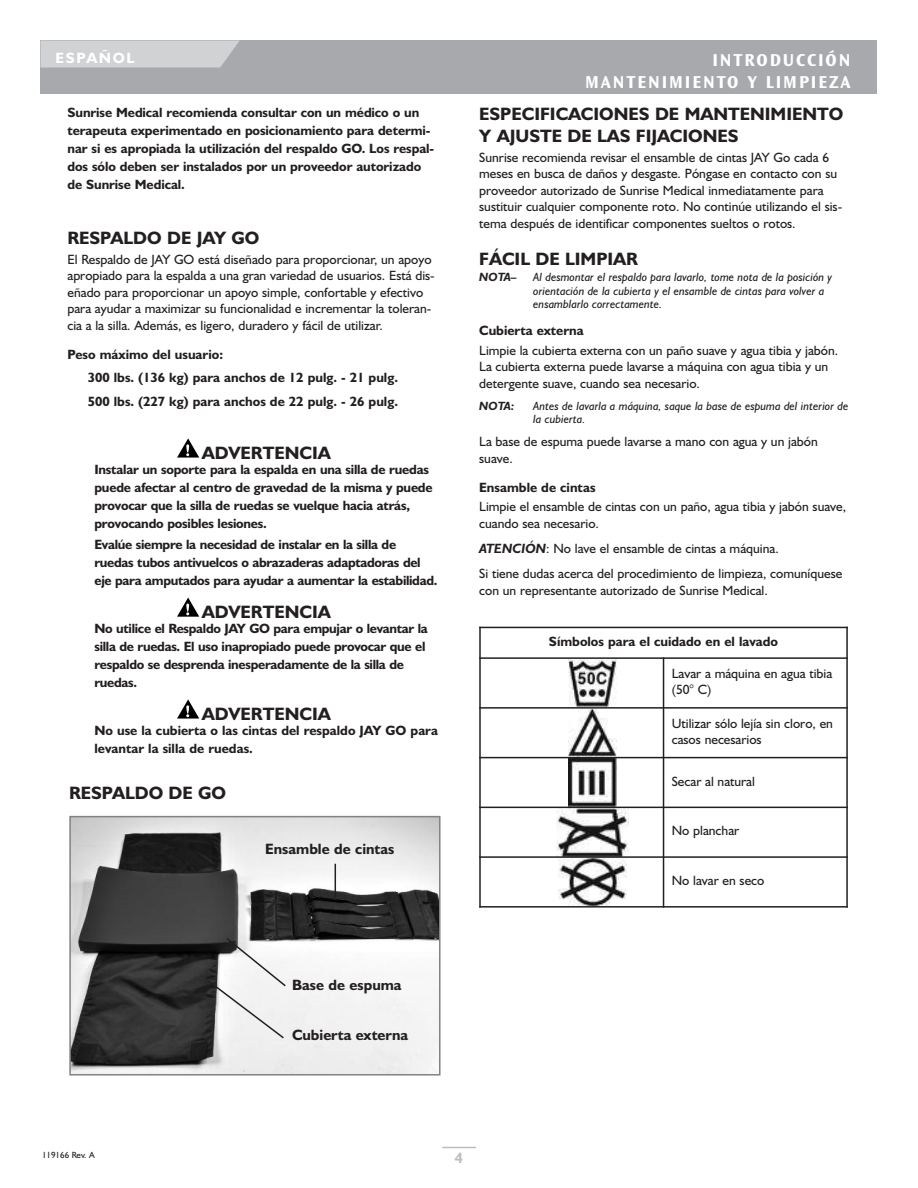
<style>
.page{position:relative;width:918px;height:1188px;background:#fff}
.page>*{position:absolute;margin:0;border:0;box-sizing:border-box;transform-origin:0 0}
.t1{font:700 18px/21.6px "Humanist 521 BT";color:#231f20}
.t2{font:18px/21.6px "Ocean Sans MM.648.wt.475.wd";letter-spacing:.105em;color:#fff;text-align:right}
.t3{font:700 15px "Humanist 521 BT";color:#231f20}
.t4{font:700 15px "Humanist 521 BT";letter-spacing:.11em;color:#fff}
.t5{font:700 15px "Humanist 521 BT";color:#bcbdc0}
.t6{font:13.5px/16.5px "Humanist 521 BT";color:#231f20}
.t7{font:700 13.5px/18px "Humanist 521 BT";letter-spacing:-.015em;color:#231f20}
.t8{font:italic 12px/13.5px "Humanist 521 BT";color:#231f20}
.t9{font:italic 700 12px "Humanist 521 BT";color:#231f20}
.t10{font:9px "Humanist 521 BT";color:#231f20}
.s1{font-weight:700;font-style:italic}
</style>
<div class="page">
<div style="left:40px;top:40px;width:838px;height:54px;background:#a8a9ad"></div>
<svg style="left:40px;top:40px;width:200px;height:28px;background:#cdced0"></svg>
<hr style="left:442px;top:1147px;width:34px;height:1px;background:#bcbdc0">
<svg style="left:177px;top:699px;width:22px;height:20px"></svg>
<svg style="left:177px;top:598px;width:22px;height:19px"></svg>
<svg style="left:177px;top:438px;width:22px;height:20px"></svg>
<img style="left:568px;top:659px;width:49px;height:48px">
<img style="left:568px;top:709px;width:49px;height:48px">
<svg style="left:481px;top:758px;width:182px;height:49px"></svg>
<img style="left:557px;top:808px;width:71px;height:48px">
<img style="left:559px;top:858px;width:67px;height:48px">
<hr style="left:479px;top:627px;width:2px;height:281px;background:#231f20">
<hr style="left:663px;top:657px;width:1px;height:251px;background:#231f20">
<hr style="left:846px;top:627px;width:2px;height:281px;background:#231f20">
<hr style="left:479px;top:627px;width:369px;height:1px;background:#231f20">
<hr style="left:479px;top:657px;width:369px;height:2px;background:#231f20">
<hr style="left:479px;top:707px;width:369px;height:2px;background:#231f20">
<hr style="left:479px;top:757px;width:369px;height:1px;background:#231f20">
<hr style="left:479px;top:807px;width:369px;height:1px;background:#231f20">
<hr style="left:479px;top:856px;width:369px;height:2px;background:#231f20">
<hr style="left:479px;top:906px;width:369px;height:2px;background:#231f20">
<img style="left:72px;top:819px;width:366px;height:254px">
<div style="left:69px;top:816px;width:372px;height:260px;border:2px solid #808285"></div>
<hr style="left:335px;top:864px;width:1px;height:36px;background:#231f20">
<svg style="left:207px;top:936px;width:80px;height:104px"></svg>
<p class="t4" style="left:56px;top:52px;width:81px">ESPAÑOL</p>
<h1 class="t2" style="left:585px;top:50px;width:267px">INTRODUCCIÓN<br>MANTENIMIENTO Y LIMPIEZA</h1>
<p class="t7" style="left:67px;top:105px;width:368px">Sunrise Medical recomienda consultar con un médico o un terapeuta experimentado en posicionamiento para determi&shy;nar si es apropiada la utilización del respaldo GO. Los respal&shy;dos sólo deben ser instalados por un proveedor autorizado de Sunrise Medical.</p>
<h1 class="t1" style="left:479px;top:105px;width:366px">ESPECIFICACIONES DE MANTENIMIENTO<br>Y AJUSTE DE LAS FIJACIONES</h1>
<p class="t6" style="left:479px;top:150px;width:365px">Sunrise recomienda revisar el ensamble de cintas JAY Go cada 6 meses en busca de daños y desgaste. Póngase en contacto con su proveedor autorizado de Sunrise Medical inmediatamente para sustituir cualquier componente roto. No continúe utilizando el sis&shy;tema después de identificar componentes sueltos o rotos.</p>
<h1 class="t1" style="left:479px;top:250px;width:160px">FÁCIL DE LIMPIAR</h1>
<p class="t9" style="left:479px;top:273px;width:39px">NOTA–</p>
<p class="t8" style="left:533px;top:272px;width:301px">Al desmontar el respaldo para lavarlo, tome nota de la posición y orientación de la cubierta y el ensamble de cintas para volver a ensamblarlo correctamente.</p>
<p class="t7" style="left:479px;top:323px;width:106px">Cubierta externa</p>
<p class="t6" style="left:479px;top:343px;width:361px">Limpie la cubierta externa con un paño suave y agua tibia y jabón.<br>La cubierta externa puede lavarse a máquina con agua tibia y un detergente suave, cuando sea necesario.</p>
<p class="t9" style="left:479px;top:402px;width:37px">NOTA:</p>
<p class="t8" style="left:533px;top:400px;width:317px">Antes de lavarla a máquina, saque la base de espuma del interior de la cubierta.</p>
<p class="t6" style="left:479px;top:435px;width:340px">La base de espuma puede lavarse a mano con agua y un jabón suave.</p>
<p class="t7" style="left:479px;top:480px;width:118px">Ensamble de cintas</p>
<p class="t6" style="left:479px;top:500px;width:369px">Limpie el ensamble de cintas con un paño, agua tibia y jabón suave, cuando sea necesario.</p>
<p class="t6" style="left:479px;top:537px;width:365px;line-height:25.2px"><span class="s1">ATENCIÓN</span>: No lave el ensamble de cintas a máquina.<br>Si tiene dudas acerca del procedimiento de limpieza, comuníquese</p>
<p class="t6" style="left:479px;top:583px;width:290px">con un representante autorizado de Sunrise Medical.</p>
<h1 class="t1" style="left:68px;top:229px;width:193px">RESPALDO DE JAY GO</h1>
<p class="t6" style="left:68px;top:253px;width:369px">El Respaldo de JAY GO está diseñado para proporcionar, un apoyo apropiado para la espalda a una gran variedad de usuarios. Está dis&shy;eñado para proporcionar un apoyo simple, confortable y efectivo para ayudar a maximizar su funcionalidad e incrementar la toleran&shy;cia a la silla. Además, es ligero, duradero y fácil de utilizar.</p>
<p class="t7" style="left:88px;top:344px;width:312px;line-height:23.4px;text-indent:-20px">Peso máximo del usuario:<br>300 lbs. (136 kg) para anchos de 12 pulg. - 21 pulg.<br>500 lbs. (227 kg) para anchos de 22 pulg. - 26 pulg.</p>
<h1 class="t1" style="left:202px;top:444px;width:130px">ADVERTENCIA</h1>
<p class="t7" style="left:94px;top:461px;width:340px">Instalar un soporte para la espalda en una silla de ruedas puede afectar al centro de gravedad de la misma y puede provocar que la silla de ruedas se vuelque hacia atrás, provocando posibles lesiones.</p>
<p class="t7" style="left:94px;top:537px;width:345px">Evalúe siempre la necesidad de instalar en la silla de ruedas tubos antivuelcos o abrazaderas adaptadoras del eje para amputados para ayudar a aumentar la estabilidad.</p>
<h1 class="t1" style="left:202px;top:603px;width:130px">ADVERTENCIA</h1>
<p class="t7" style="left:94px;top:621px;width:335px">No utilice el Respaldo JAY GO para empujar o levantar la silla de ruedas. El uso inapropiado puede provocar que el respaldo se desprenda inesperadamente de la silla de ruedas.</p>
<h1 class="t1" style="left:202px;top:705px;width:130px">ADVERTENCIA</h1>
<p class="t7" style="left:94px;top:722px;width:345px">No use la cubierta o las cintas del respaldo JAY GO para levantar la silla de ruedas.</p>
<p class="t7" style="left:549px;top:634px;width:231px">Símbolos para el cuidado en el lavado</p>
<p class="t6" style="left:672px;top:666px;width:162px">Lavar a máquina en agua tibia (50° C)</p>
<p class="t6" style="left:672px;top:716px;width:163px">Utilizar sólo lejía sin cloro, en casos necesarios</p>
<p class="t6" style="left:672px;top:774px;width:85px">Secar al natural</p>
<h1 class="t1" style="left:69px;top:784px;width:159px">RESPALDO DE GO</h1>
<p class="t3" style="left:265px;top:844px;width:131px">Ensamble de cintas</p>
<p class="t3" style="left:292px;top:980px;width:111px">Base de espuma</p>
<p class="t3" style="left:292px;top:1030px;width:118px">Cubierta externa</p>
<p class="t10" style="left:42px;top:1152px;width:54px">119166 Rev. A</p>
<p class="t5" style="left:455px;top:1152px;width:10px">4</p>
<p class="t6" style="left:672px;top:824px;width:69px">No planchar</p>
<p class="t6" style="left:672px;top:874px;width:94px">No lavar en seco</p>
</div>
